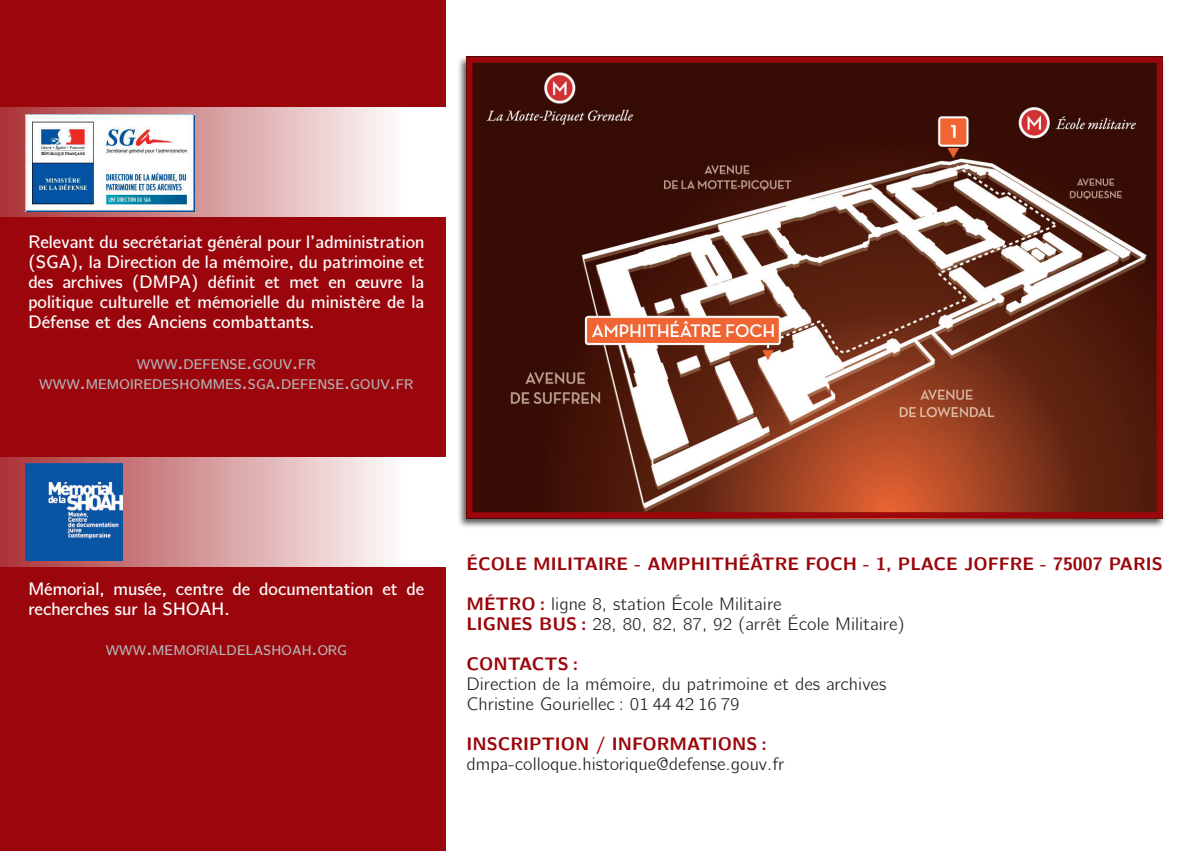
<style>
.page{position:relative;width:1191px;height:851px;background:#fff}
.page>*{position:absolute;margin:0;border:0;box-sizing:border-box;transform-origin:0 0}
.t1{font:600 18px/20px "CMU Bright";color:#fff;text-align:justify}
.t2{font:18px "CMU Bright";color:#231f20}
.t3{font:700 18px "CMU Bright";color:#9a060b}
.t4{font:600 14px "CMU Bright";color:#b4b5b8}
.s1{font-size:20px}
.s2{font-weight:700;color:#9a060b}
</style>
<div class="page">
<div style="left:0;top:0;width:445px;height:850px;background:#9a060b"></div>
<div style="left:457px;top:55px;width:708px;height:473px;background:#231f20;opacity:.75"></div>
<img style="left:473px;top:64px;width:682px;height:447px">
<div style="left:466px;top:57px;width:696px;height:461px;border:6px solid #9a060b"></div>
<svg style="left:0;top:108px;width:445px;height:109px;background:#e2bdbf"></svg>
<div style="left:0;top:457px;width:448px;height:109px;background:linear-gradient(to right,#ab3439,#fff)"></div>
<img style="left:26px;top:463px;width:96px;height:97px">
<img style="left:26px;top:115px;width:169px;height:96px">
<p class="t1" style="left:28px;top:231px;width:397px">Relevant du secrétariat général pour l’administration (SGA), la Direction de la mémoire, du patrimoine et des archives (DMPA) définit et met en œuvre la politique culturelle et mémorielle du ministère de la Défense et des Anciens combattants.</p>
<p class="t4" style="left:137px;top:351px;width:57px">WWW<span class="s1">.</span>DEFEN</p>
<p class="t4" style="left:230px;top:351px;width:78px">SE<span class="s1">.</span>GOUV<span class="s1">.</span>FR</p>
<p class="t4" style="left:39px;top:371px;width:57px">WWW<span class="s1">.</span>MEMOIREDE</p>
<p class="t4" style="left:171px;top:371px;width:30px">SHOMME</p>
<p class="t4" style="left:234px;top:371px;width:58px">S<span class="s1">.</span>SGA<span class="s1">.</span>DEFEN</p>
<p class="t4" style="left:327px;top:371px;width:78px">SE<span class="s1">.</span>GOUV<span class="s1">.</span>FR</p>
<p class="t1" style="left:28px;top:577px;width:397px">Mémorial, musée, centre de documentation et de recherches sur la SHOAH.</p>
<p class="t4" style="left:106px;top:637px;width:57px">WWW<span class="s1">.</span>MEMORIALDELA</p>
<p class="t4" style="left:263px;top:637px;width:85px">SHOAH<span class="s1">.</span>ORG</p>
<p class="t3" style="left:466px;top:548px;width:697px">ÉCOLE MILITAIRE - AMPHITHÉÂTRE FOCH - 1, PLACE JOFFRE - 75007 PARIS</p>
<p class="t2" style="left:466px;top:588px;width:317px"><span class="s2">MÉTRO :</span> ligne 8, station École Militaire</p>
<p class="t2" style="left:466px;top:608px;width:440px"><span class="s2">LIGNES BUS :</span> 28, 80, 82, 87, 92 (arrêt École Militaire)</p>
<p class="t3" style="left:466px;top:648px;width:113px">CONTACTS :</p>
<p class="t2" style="left:466px;top:668px;width:421px">Direction de la mémoire, du patrimoine et des archives</p>
<p class="t2" style="left:466px;top:688px;width:275px">Christine Gouriellec : 01 44 42 16 79</p>
<p class="t3" style="left:466px;top:728px;width:302px">INSCRIPTION / INFORMATIONS :</p>
<p class="t2" style="left:466px;top:748px;width:319px">dmpa-colloque.historique@defense.gouv.fr</p>
</div>
